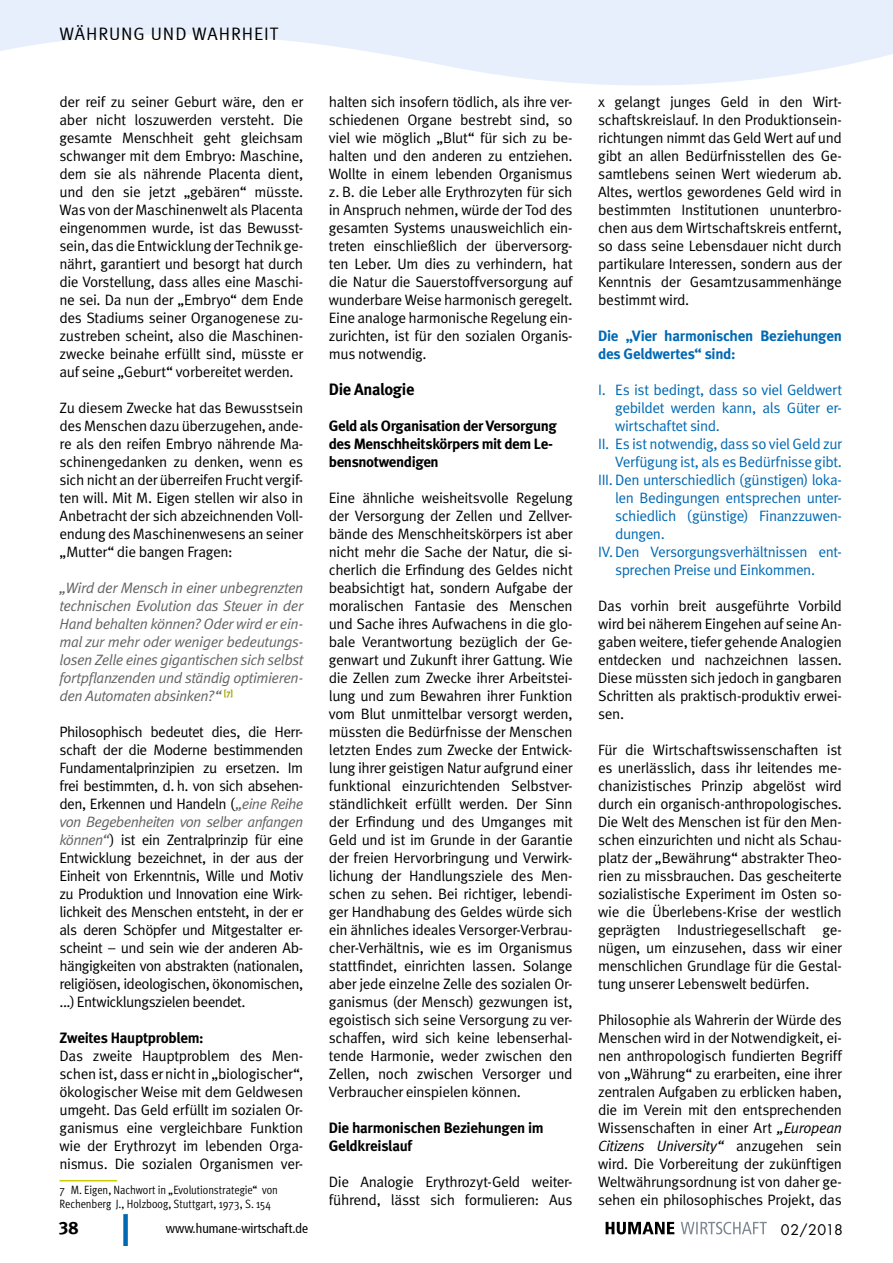
<style>
.page{position:relative;width:893px;height:1263px;background:#fff}
.page>*{position:absolute;margin:0;border:0;box-sizing:border-box;transform-origin:0 0}
.t1{font:18px "Meta Normal LF";letter-spacing:.05em;color:#000}
.t2{font:18px "Meta Bold LF";color:#000}
.Fließtext_Meta_Norma{font:700 16.5px "Meta";letter-spacing:-.025em;color:#000}
.Fließtext_Meta_Norma-2{font:15px/18px "Meta Normal";letter-spacing:-.025em;color:#000;text-align:justify}
.t3{font:15px/18px "Meta Normal";letter-spacing:-.03em;color:#0069b3;text-align:justify}
.Fließtext_Meta_Norma-3{font:italic 15px/18px "Meta Normal";letter-spacing:-.025em;color:#636362;text-align:justify}
.Fließtext_Meta_Norma-4{font:700 15px/18px "Meta";letter-spacing:-.02em;color:#000}
.Fließtext_Meta_Norma-5{font:700 15px/18px "Meta";letter-spacing:-.02em;color:#0069b3}
.t4{font:14.25px "Futura";letter-spacing:.01em;color:#000}
.t5{font:condensed 13.5px "Frutiger 57";color:#000}
.Fußnote_enge_Zeile{font:12px/13.5px "Meta Cond Normal";letter-spacing:-.005em;color:#000}
.s1{font-style:italic;color:#636362}
.s2{font-style:italic}
</style>
<div class="page">
<div style="left:123px;top:1214px;width:5px;height:32px;background:#0069b3"></div>
<svg style="left:606px;top:1222px;width:68px;height:12px"></svg>
<svg style="left:681px;top:1222px;width:86px;height:12px"></svg>
<hr style="left:60px;top:1180px;width:57px;height:1px;background:#cccd00">
<svg style="left:0;top:0;width:893px;height:86px;fill:#e6effb"></svg>
<p class="t1" style="left:60px;top:24px;width:220px">WÄHRUNG UND WAHRHEIT</p>
<p class="Fließtext_Meta_Norma-2" style="left:60px;top:93px;width:245px">der reif zu seiner Geburt wäre, den er aber nicht loszuwerden versteht. Die gesamte Menschheit geht gleichsam schwanger mit dem Embryo: Maschine, dem sie als nährende Placenta dient, und den sie jetzt „gebären“ müsste.<br>Was von der Maschinenwelt als Placenta eingenommen wurde, ist das Bewusst&shy;sein, das die Entwicklung der Technik ge&shy;nährt, garantiert und besorgt hat durch die Vorstellung, dass alles eine Maschi&shy;ne sei. Da nun der „Embryo“ dem Ende des Stadiums seiner Organogenese zu&shy;zustreben scheint, also die Maschinen&shy;zwecke beinahe erfüllt sind, müsste er auf seine „Geburt“ vorbereitet werden.</p>
<p class="Fließtext_Meta_Norma-2" style="left:60px;top:399px;width:245px">Zu diesem Zwecke hat das Bewusstsein des Menschen dazu überzugehen, ande&shy;re als den reifen Embryo nährende Ma&shy;schinengedanken zu denken, wenn es sich nicht an der überreifen Frucht vergif&shy;ten will. Mit M. Eigen stellen wir also in Anbetracht der sich abzeichnenden Voll&shy;endung des Maschinenwesens an seiner „Mutter“ die bangen Fragen:</p>
<p class="Fließtext_Meta_Norma-3" style="left:60px;top:579px;width:245px">„Wird der Mensch in einer unbegrenzten technischen Evolution das Steuer in der Hand behalten können? Oder wird er ein&shy;mal zur mehr oder weniger bedeutungs&shy;losen Zelle eines gigantischen sich selbst fortpflanzenden und ständig optimieren&shy;den Automaten absinken?“ <sup>[7]</sup></p>
<p class="Fließtext_Meta_Norma-2" style="left:60px;top:723px;width:245px">Philosophisch bedeutet dies, die Herr&shy;schaft der die Moderne bestimmenden Fundamentalprinzipien zu ersetzen. Im frei bestimmten, d. h. von sich absehen&shy;den, Erkennen und Handeln (<span class="s1">„eine Reihe von Begebenheiten von selber anfangen können“</span>) ist ein Zentralprinzip für eine Entwicklung bezeichnet, in der aus der Einheit von Erkenntnis, Wille und Motiv zu Produktion und Innovation eine Wirk&shy;lichkeit des Menschen entsteht, in der er als deren Schöpfer und Mitgestalter er&shy;scheint – und sein wie der anderen Ab&shy;hängigkeiten von abstrakten (nationalen, religiösen, ideologischen, ökonomischen, ...) Entwicklungszielen beendet.</p>
<p class="Fließtext_Meta_Norma-4" style="left:60px;top:1029px;width:146px">Zweites Hauptproblem:</p>
<p class="Fließtext_Meta_Norma-2" style="left:60px;top:1047px;width:245px">Das zweite Hauptproblem des Men&shy;schen ist, dass er nicht in „biologischer“, ökologischer Weise mit dem Geldwesen umgeht. Das Geld erfüllt im sozialen Or&shy;ganismus eine vergleichbare Funktion wie der Erythrozyt im lebenden Orga&shy;nismus. Die sozialen Organismen ver-</p>
<p class="Fußnote_enge_Zeile" style="left:60px;top:1183px;width:220px">7 M. Eigen, Nachwort in „Evolutionstrategie“ von<br>Rechenberg J., Holzboog, Stuttgart, 1973, S. 154</p>
<p class="Fließtext_Meta_Norma-2" style="left:329px;top:93px;width:245px">halten sich insofern tödlich, als ihre ver&shy;schiedenen Organe bestrebt sind, so viel wie möglich „Blut“ für sich zu be&shy;halten und den anderen zu entziehen.<br>Wollte in einem lebenden Organismus z. B. die Leber alle Erythrozyten für sich in Anspruch nehmen, würde der Tod des gesamten Systems unausweichlich ein&shy;treten einschließlich der überversorg&shy;ten Leber. Um dies zu verhindern, hat die Natur die Sauerstoffversorgung auf wunderbare Weise harmonisch geregelt.<br>Eine analoge harmonische Regelung ein&shy;zurichten, ist für den sozialen Organis&shy;mus notwendig.</p>
<p class="Fließtext_Meta_Norma" style="left:329px;top:380px;width:87px">Die Analogie</p>
<p class="Fließtext_Meta_Norma-4" style="left:329px;top:417px;width:229px">Geld als Organisation der Versorgung des Menschheitskörpers mit dem Le&shy;bensnotwendigen</p>
<p class="Fließtext_Meta_Norma-2" style="left:329px;top:489px;width:245px">Eine ähnliche weisheitsvolle Regelung der Versorgung der Zellen und Zellver&shy;bände des Menschheitskörpers ist aber nicht mehr die Sache der Natur, die si&shy;cherlich die Erfindung des Geldes nicht beabsichtigt hat, sondern Aufgabe der moralischen Fantasie des Menschen und Sache ihres Aufwachens in die glo&shy;bale Verantwortung bezüglich der Ge&shy;genwart und Zukunft ihrer Gattung. Wie die Zellen zum Zwecke ihrer Arbeitstei&shy;lung und zum Bewahren ihrer Funktion vom Blut unmittelbar versorgt werden, müssten die Bedürfnisse der Menschen letzten Endes zum Zwecke der Entwick&shy;lung ihrer geistigen Natur aufgrund einer funktional einzurichtenden Selbstver&shy;ständlichkeit erfüllt werden. Der Sinn der Erfindung und des Umganges mit Geld und ist im Grunde in der Garantie der freien Hervorbringung und Verwirk&shy;lichung der Handlungsziele des Men&shy;schen zu sehen. Bei richtiger, lebendi&shy;ger Handhabung des Geldes würde sich ein ähnliches ideales Versorger-Verbrau&shy;cher-Verhältnis, wie es im Organismus stattfindet, einrichten lassen. Solange aber jede einzelne Zelle des sozialen Or&shy;ganismus (der Mensch) gezwungen ist, egoistisch sich seine Versorgung zu ver&shy;schaffen, wird sich keine lebenserhal&shy;tende Harmonie, weder zwischen den Zellen, noch zwischen Versorger und Verbraucher einspielen können.</p>
<p class="Fließtext_Meta_Norma-4" style="left:329px;top:1119px;width:216px">Die harmonischen Beziehungen im<br>Geldkreislauf</p>
<p class="Fließtext_Meta_Norma-2" style="left:329px;top:1173px;width:245px">Die Analogie Erythrozyt-Geld weiter&shy;führend, lässt sich formulieren: Aus</p>
<p class="Fließtext_Meta_Norma-2" style="left:598px;top:93px;width:245px">x gelangt junges Geld in den Wirt&shy;schaftskreislauf. In den Produktionsein&shy;richtungen nimmt das Geld Wert auf und gibt an allen Bedürfnisstellen des Ge&shy;samtlebens seinen Wert wiederum ab.<br>Altes, wertlos gewordenes Geld wird in bestimmten Institutionen ununterbro&shy;chen aus dem Wirtschaftskreis entfernt, so dass seine Lebensdauer nicht durch partikulare Interessen, sondern aus der Kenntnis der Gesamtzusammenhänge bestimmt wird.</p>
<p class="Fließtext_Meta_Norma-5" style="left:598px;top:327px;width:245px">Die „Vier harmonischen Beziehungen des Geldwertes“ sind:</p>
<p class="t3" style="left:615px;top:381px;width:228px;text-indent:-17px">I. Es ist bedingt, dass so viel Geldwert gebildet werden kann, als Güter er&shy;wirtschaftet sind.</p>
<p class="t3" style="left:598px;top:435px;width:245px;text-align:right">II. Es ist notwendig, dass so viel Geld zur<br>Verfügung ist, als es Bedürfnisse gibt.</p>
<p class="t3" style="left:615px;top:471px;width:228px;text-indent:-17px">III. Den unterschiedlich (günstigen) loka&shy;len Bedingungen entsprechen unter&shy;schiedlich (günstige) Finanzzuwen&shy;dungen.</p>
<p class="t3" style="left:615px;top:543px;width:228px;text-indent:-17px">IV.Den Versorgungsverhältnissen ent&shy;sprechen Preise und Einkommen.</p>
<p class="Fließtext_Meta_Norma-2" style="left:598px;top:597px;width:245px">Das vorhin breit ausgeführte Vorbild wird bei näherem Eingehen auf seine An&shy;gaben weitere, tiefer gehende Analogien entdecken und nachzeichnen lassen.<br>Diese müssten sich jedoch in gangbaren Schritten als praktisch-produktiv erwei&shy;sen.</p>
<p class="Fließtext_Meta_Norma-2" style="left:598px;top:741px;width:245px">Für die Wirtschaftswissenschaften ist es unerlässlich, dass ihr leitendes me&shy;chanizistisches Prinzip abgelöst wird durch ein organisch-anthropologisches.<br>Die Welt des Menschen ist für den Men&shy;schen einzurichten und nicht als Schau&shy;platz der „Bewährung“ abstrakter Theo&shy;rien zu missbrauchen. Das gescheiterte sozialistische Experiment im Osten so&shy;wie die Überlebens-Krise der westlich geprägten Industriegesellschaft ge&shy;nügen, um einzusehen, dass wir einer menschlichen Grundlage für die Gestal&shy;tung unserer Lebenswelt bedürfen.</p>
<p class="Fließtext_Meta_Norma-2" style="left:598px;top:1011px;width:245px">Philosophie als Wahrerin der Würde des Menschen wird in der Notwendigkeit, ei&shy;nen anthropologisch fundierten Begriff von „Währung“ zu erarbeiten, eine ihrer zentralen Aufgaben zu erblicken haben, die im Verein mit den entsprechenden Wissenschaften in einer Art <span class="s2">„European Citizens University“</span> anzugehen sein wird. Die Vorbereitung der zukünftigen Weltwährungsordnung ist von daher ge&shy;sehen ein philosophisches Projekt, das</p>
<p class="t2" style="left:58px;top:1217px;width:22px">38</p>
<p class="t5" style="left:166px;top:1220px;width:144px">www.humane-wirtschaft.de</p>
<p class="t4" style="left:781px;top:1220px;width:64px">02/2018</p>
</div>
